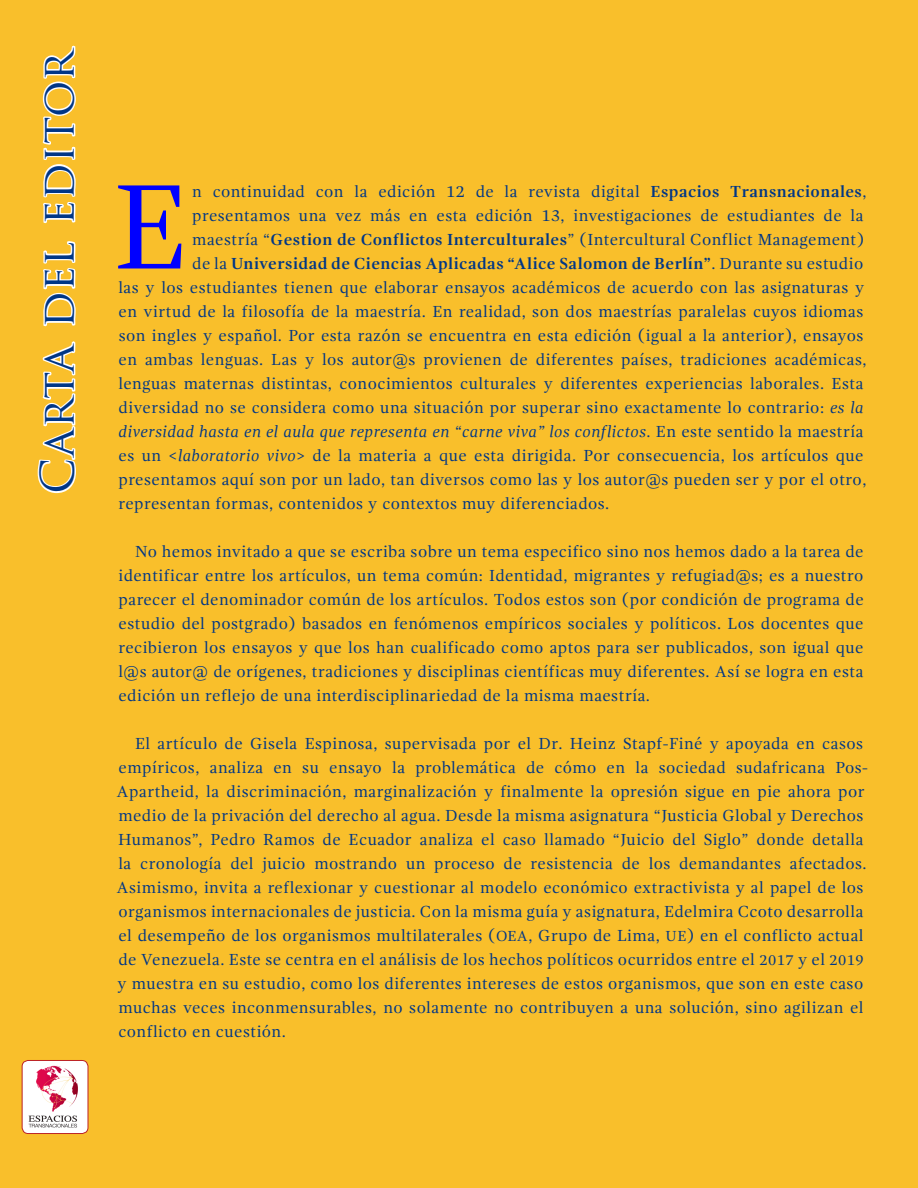
<style>
.page{position:relative;width:918px;height:1188px;background:#fff}
.page>*{position:absolute;margin:0;border:0;box-sizing:border-box;transform-origin:0 0}
.Párrafo_normal_1{font:123.9px "Gandhi Serif";color:#00f}
.Párrafo_normal_1-2{font:45px "Trajan Pro";letter-spacing:.01em;color:#003686}
.Párrafo_normal_1-3{font:16.5px/24px "Gandhi Serif";letter-spacing:.03em;color:#003686;text-align:justify}
.Párrafo_normal_1-4{font:italic 16.5px "Gandhi Serif";letter-spacing:.03em;color:#003686}
.Párrafo_normal_1-5{font:700 16.5px "Gandhi Serif";letter-spacing:.03em;color:#003686}
.s1{font-weight:700}
.s2{font-weight:400}
.s3{font-style:italic}
.s4{font-style:normal}
.s5{font-size:15px}
</style>
<div class="page">
<div style="left:0;top:0;width:918px;height:1187px;background:#f9bf2b"></div>
<svg style="left:37px;top:45px;width:39px;height:449px"></svg>
<img style="left:22px;top:1060px;width:66px;height:74px">
<div style="left:22px;top:1060px;width:66px;height:74px;border:1px solid #bc2326;border-radius:6px"></div>
<p class="Párrafo_normal_1-2" style="left:29px;top:494px;width:449px;rotate:-90deg">Carta del editor</p>
<p class="Párrafo_normal_1" style="left:113px;top:157px;width:76px">E</p>
<p class="Párrafo_normal_1-3" style="left:192px;top:179px;width:676px">n continuidad con la edición 12 de la revista digital <span class="s1">Espacios Transnacionales</span>,</p>
<p class="Párrafo_normal_1-3" style="left:192px;top:203px;width:673px">presentamos una vez más en esta edición 13, investigaciones de estudiantes de la</p>
<p class="Párrafo_normal_1-3" style="left:192px;top:227px;width:674px">maestría “<span class="s1">Gestion de Conflictos Interculturales</span>” (Intercultural Conflict Management)</p>
<p class="Párrafo_normal_1-5" style="left:192px;top:254px;width:673px"><span class="s2">de la</span> Universidad de Ciencias Aplicadas “Alice Salomon de Berlín”<span class="s2">. Durante su estudio</span></p>
<p class="Párrafo_normal_1-3" style="left:118px;top:275px;width:748px">las y los estudiantes tienen que elaborar ensayos académicos de acuerdo con las asignaturas y</p>
<p class="Párrafo_normal_1-3" style="left:119px;top:299px;width:746px">en virtud de la filosofía de la maestría. En realidad, son dos maestrías paralelas cuyos idiomas</p>
<p class="Párrafo_normal_1-3" style="left:119px;top:323px;width:746px">son ingles y español. Por esta razón se encuentra en esta edición (igual a la anterior), ensayos</p>
<p class="Párrafo_normal_1-3" style="left:119px;top:347px;width:750px">en ambas lenguas. Las y los autor@s provienen de diferentes países, tradiciones académicas,</p>
<p class="Párrafo_normal_1-3" style="left:118px;top:371px;width:747px">lenguas maternas distintas, conocimientos culturales y diferentes experiencias laborales. Esta</p>
<p class="Párrafo_normal_1-3" style="left:119px;top:395px;width:747px">diversidad no se considera como una situación por superar sino exactamente lo contrario: <span class="s3">es la</span></p>
<p class="Párrafo_normal_1-4" style="left:119px;top:422px;width:746px">diversidad hasta en el aula que representa en “carne viva” los conflictos<span class="s4">. En este sentido la maestría</span></p>
<p class="Párrafo_normal_1-3" style="left:119px;top:443px;width:747px">es un &lt;<span class="s3">laboratorio vivo</span>&gt; de la materia a que esta dirigida. Por consecuencia, los artículos que</p>
<p class="Párrafo_normal_1-3" style="left:118px;top:467px;width:749px">presentamos aquí son por un lado, tan diversos como las y los autor@s pueden ser y por el otro,</p>
<p class="Párrafo_normal_1-3" style="left:119px;top:491px;width:492px">representan formas, contenidos y contextos muy diferenciados.</p>
<p class="Párrafo_normal_1-3" style="left:118px;top:539px;width:747px;text-indent:17px">No hemos invitado a que se escriba sobre un tema especifico sino nos hemos dado a la tarea de identificar entre los artículos, un tema común: Identidad, migrantes y refugiad@s; es a nuestro parecer el denominador común de los artículos. Todos estos son (por condición de programa de estudio del postgrado) basados en fenómenos empíricos sociales y políticos. Los docentes que recibieron los ensayos y que los han cualificado como aptos para ser publicados, son igual que l@s autor@ de orígenes, tradiciones y disciplinas científicas muy diferentes. Así se logra en esta edición un reflejo de una interdisciplinariedad de la misma maestría.</p>
<p class="Párrafo_normal_1-3" style="left:116px;top:731px;width:753px;text-align:left;text-indent:19px">El artículo de Gisela Espinosa, supervisada por el Dr. Heinz Stapf-Finé y apoyada en casos empíricos, analiza en su ensayo la problemática de cómo en la sociedad sudafricana Pos-Apartheid, la discriminación, marginalización y finalmente la opresión sigue en pie ahora por medio de la privación del derecho al agua. Desde la misma asignatura “Justicia Global y Derechos Humanos”, Pedro Ramos de Ecuador analiza el caso llamado “Juicio del Siglo” donde detalla la cronología del juicio mostrando un proceso de resistencia de los demandantes afectados.<br>Asimismo, invita a reflexionar y cuestionar al modelo económico extractivista y al papel de los organismos internacionales de justicia. Con la misma guía y asignatura, Edelmira Ccoto desarrolla el desempeño de los organismos multilaterales (<span class="s5">OEA</span>, Grupo de Lima, <span class="s5">UE</span>) en el conflicto actual de Venezuela. Este se centra en el análisis de los hechos políticos ocurridos entre el <span class="s5">2017</span> y el <span class="s5">2019 </span>y muestra en su estudio, como los diferentes intereses de estos organismos, que son en este caso muchas veces inconmensurables, no solamente no contribuyen a una solución, sino agilizan el conflicto en cuestión.</p>
</div>
